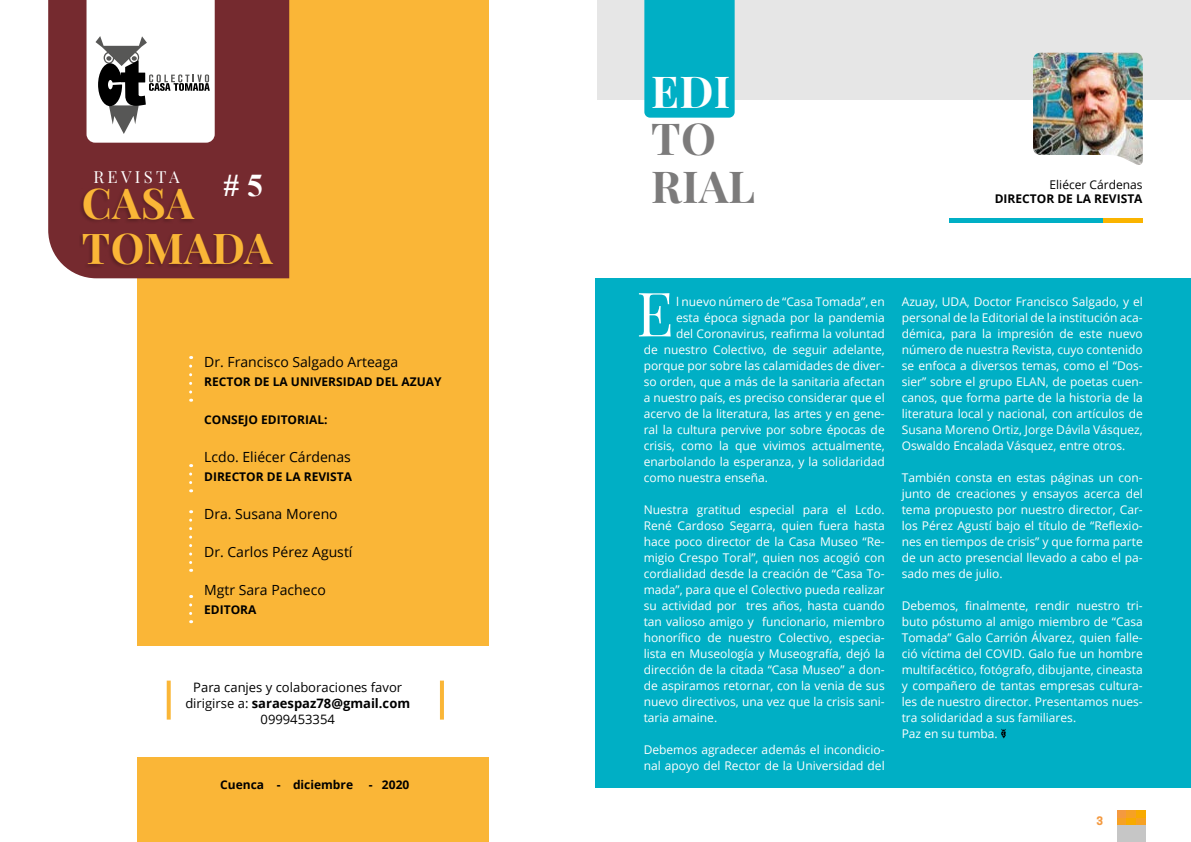
<style>
.page{position:relative;width:1191px;height:842px;background:#fff}
.page>*{position:absolute;margin:0;border:0;box-sizing:border-box;transform-origin:0 0}
.t1{font:61.2px "Playfair Display";color:#fff}
.t2{font:700 44px/47.5px "Playfair Display";letter-spacing:.01em;color:#7c7b7b}
.t3{font:700 44px "Playfair Display";color:#fff}
.t4{font:700 42.5px/45px "Playfair Display";letter-spacing:.005em;color:#fab637}
.t5{font:700 31.7px "Times New Roman";color:#fff}
.t6{font:16.7px "Playfair Display";letter-spacing:.2em;color:#fff}
.t7{font:14px "Open Sans";color:#000}
.t8{font:13px/16px "Open Sans";color:#000;text-align:center}
.t9{font:12px/16px "Open Sans";color:#fff;text-align:justify}
.t10{font:700 12px "Open Sans";color:#000}
.t11{font:12px "Open Sans";color:#000}
.t12{font:700 11px "Cooper Hewitt";color:#f4993f}
.s1{font-weight:700}
</style>
<div class="page">
<div style="left:597px;top:0;width:594px;height:100px;background:#e6e6e6"></div>
<div style="left:137px;top:0;width:352px;height:842px;background:#fab637"></div>
<div style="left:108px;top:646px;width:422px;height:111px;background:#fff"></div>
<div style="left:595px;top:278px;width:596px;height:510px;background:#00afc5"></div>
<img style="left:1033px;top:53px;width:109px;height:112px">
<svg style="left:1001px;top:729px;width:5px;height:9px"></svg>
<div style="left:949px;top:218px;width:154px;height:5px;background:#00afc5"></div>
<div style="left:1103px;top:218px;width:39px;height:5px;background:#fab400"></div>
<div style="left:644px;top:0;width:90px;height:118px;background:#00afc5"></div>
<div style="left:48px;top:0;width:241px;height:278px;background:#752a2f"></div>
<div style="left:79px;top:188px;width:195px;height:80px;background:#000;opacity:.21"></div>
<svg style="left:86px;top:0;width:129px;height:143px"></svg>
<svg style="left:189px;top:474px;width:3px;height:18px"></svg>
<svg style="left:189px;top:366px;width:3px;height:36px"></svg>
<svg style="left:189px;top:605px;width:3px;height:18px"></svg>
<svg style="left:167px;top:681px;width:4px;height:39px"></svg>
<hr style="left:440px;top:681px;width:4px;height:39px;background:#fab637">
<svg style="left:189px;top:520px;width:3px;height:52px"></svg>
<div style="left:1117px;top:810px;width:28px;height:8px;background:#f4993f"></div>
<div style="left:1117px;top:818px;width:28px;height:8px;background:#f6a124"></div>
<div style="left:1126px;top:810px;width:10px;height:8px;background:#f6a124"></div>
<div style="left:1136px;top:810px;width:9px;height:8px;background:#f8aa00"></div>
<div style="left:1126px;top:818px;width:10px;height:8px;background:#f8aa00"></div>
<div style="left:1117px;top:825px;width:28px;height:17px;background:#c6c6c6"></div>
<h3 class="t6" style="left:93px;top:166px;width:88px">REVISTA</h3>
<h3 class="t4" style="left:82px;top:181px;width:192px">CASA<br>TOMADA</h3>
<h3 class="t5" style="left:223px;top:164px;width:41px"># 5</h3>
<p class="t7" style="left:204px;top:352px;width:195px">Dr. Francisco Salgado Arteaga</p>
<p class="t10" style="left:204px;top:373px;width:239px">RECTOR DE LA UNIVERSIDAD DEL AZUAY</p>
<p class="t10" style="left:204px;top:411px;width:125px">CONSEJO EDITORIAL:</p>
<p class="t7" style="left:204px;top:447px;width:148px">Lcdo. Eliécer Cárdenas</p>
<p class="t10" style="left:204px;top:468px;width:149px">DIRECTOR DE LA REVISTA</p>
<p class="t7" style="left:204px;top:504px;width:135px">Dra. Susana Moreno</p>
<p class="t7" style="left:204px;top:542px;width:150px">Dr. Carlos Pérez Agustí</p>
<p class="t7" style="left:204px;top:580px;width:123px">Mgtr Sara Pacheco</p>
<p class="t10" style="left:204px;top:601px;width:54px">EDITORA</p>
<p class="t8" style="left:185px;top:679px;width:226px">Para canjes y colaboraciones favor dirigirse a: <span class="s1">saraespaz78@gmail.com<br></span>0999453354</p>
<p class="t10" style="left:220px;top:776px;width:134px">Cuenca - diciembre</p>
<p class="t10" style="left:369px;top:776px;width:42px">- 2020</p>
<h2 class="t3" style="left:651px;top:64px;width:81px">EDI</h2>
<h2 class="t2" style="left:651px;top:115px;width:105px">TO<br>RIAL</h2>
<p class="t11" style="left:1049px;top:176px;width:94px">Eliécer Cárdenas</p>
<p class="t10" style="left:994px;top:190px;width:149px">DIRECTOR DE LA REVISTA</p>
<h1 class="t1" style="left:636px;top:275px;width:39px">E</h1>
<p class="t9" style="left:676px;top:294px;width:210px">l nuevo número de “Casa Tomada”, en</p>
<p class="t9" style="left:676px;top:310px;width:210px">esta época signada por la pandemia</p>
<p class="t9" style="left:676px;top:326px;width:210px">del Coronavirus, reafirma la voluntad</p>
<p class="t9" style="left:643px;top:342px;width:242px">de nuestro Colectivo, de seguir adelante,</p>
<p class="t9" style="left:643px;top:358px;width:242px">porque por sobre las calamidades de diver-</p>
<p class="t9" style="left:643px;top:374px;width:242px">so orden, que a más de la sanitaria afectan</p>
<p class="t9" style="left:643px;top:390px;width:242px">a nuestro país, es preciso considerar que el</p>
<p class="t9" style="left:643px;top:406px;width:242px">acervo de la literatura, las artes y en gene-</p>
<p class="t9" style="left:643px;top:422px;width:242px">ral la cultura pervive por sobre épocas de</p>
<p class="t9" style="left:643px;top:438px;width:242px">crisis, como la que vivimos actualmente,</p>
<p class="t9" style="left:643px;top:454px;width:242px">enarbolando la esperanza, y la solidaridad</p>
<p class="t9" style="left:643px;top:470px;width:126px">como nuestra enseña.</p>
<p class="t9" style="left:643px;top:502px;width:242px">Nuestra gratitud especial para el Lcdo.<br>René Cardoso Segarra, quien fuera hasta hace poco director de la Casa Museo “Re&shy;migio Crespo Toral”, quien nos acogió con cordialidad desde la creación de “Casa To&shy;mada”, para que el Colectivo pueda realizar su actividad por tres años, hasta cuando tan valioso amigo y funcionario, miembro honorífico de nuestro Colectivo, especia&shy;lista en Museología y Museografía, dejó la dirección de la citada “Casa Museo” a don&shy;de aspiramos retornar, con la venia de sus nuevo directivos, una vez que la crisis sani&shy;taria amaine.</p>
<p class="t9" style="left:643px;top:742px;width:242px">Debemos agradecer además el incondicio&shy;nal apoyo del Rector de la Universidad del</p>
<p class="t9" style="left:901px;top:294px;width:242px">Azuay, UDA, Doctor Francisco Salgado, y el personal de la Editorial de la institución aca&shy;démica, para la impresión de este nuevo número de nuestra Revista, cuyo contenido se enfoca a diversos temas, como el “Dos&shy;sier” sobre el grupo ELAN, de poetas cuen&shy;canos, que forma parte de la historia de la literatura local y nacional, con artículos de Susana Moreno Ortiz, Jorge Dávila Vásquez, Oswaldo Encalada Vásquez, entre otros.</p>
<p class="t9" style="left:901px;top:470px;width:242px">También consta en estas páginas un con&shy;junto de creaciones y ensayos acerca del tema propuesto por nuestro director, Car&shy;los Pérez Agustí bajo el título de “Reflexio&shy;nes en tiempos de crisis” y que forma parte de un acto presencial llevado a cabo el pa&shy;sado mes de julio.</p>
<p class="t9" style="left:901px;top:598px;width:242px;text-align:left">Debemos, finalmente, rendir nuestro tri&shy;buto póstumo al amigo miembro de “Casa Tomada” Galo Carrión Álvarez, quien falle&shy;ció víctima del COVID. Galo fue un hombre multifacético, fotógrafo, dibujante, cineasta y compañero de tantas empresas cultura&shy;les de nuestro director. Presentamos nues&shy;tra solidaridad a sus familiares.<br>Paz en su tumba.</p>
<p class="t12" style="left:1096px;top:815px;width:8px">3</p>
</div>
